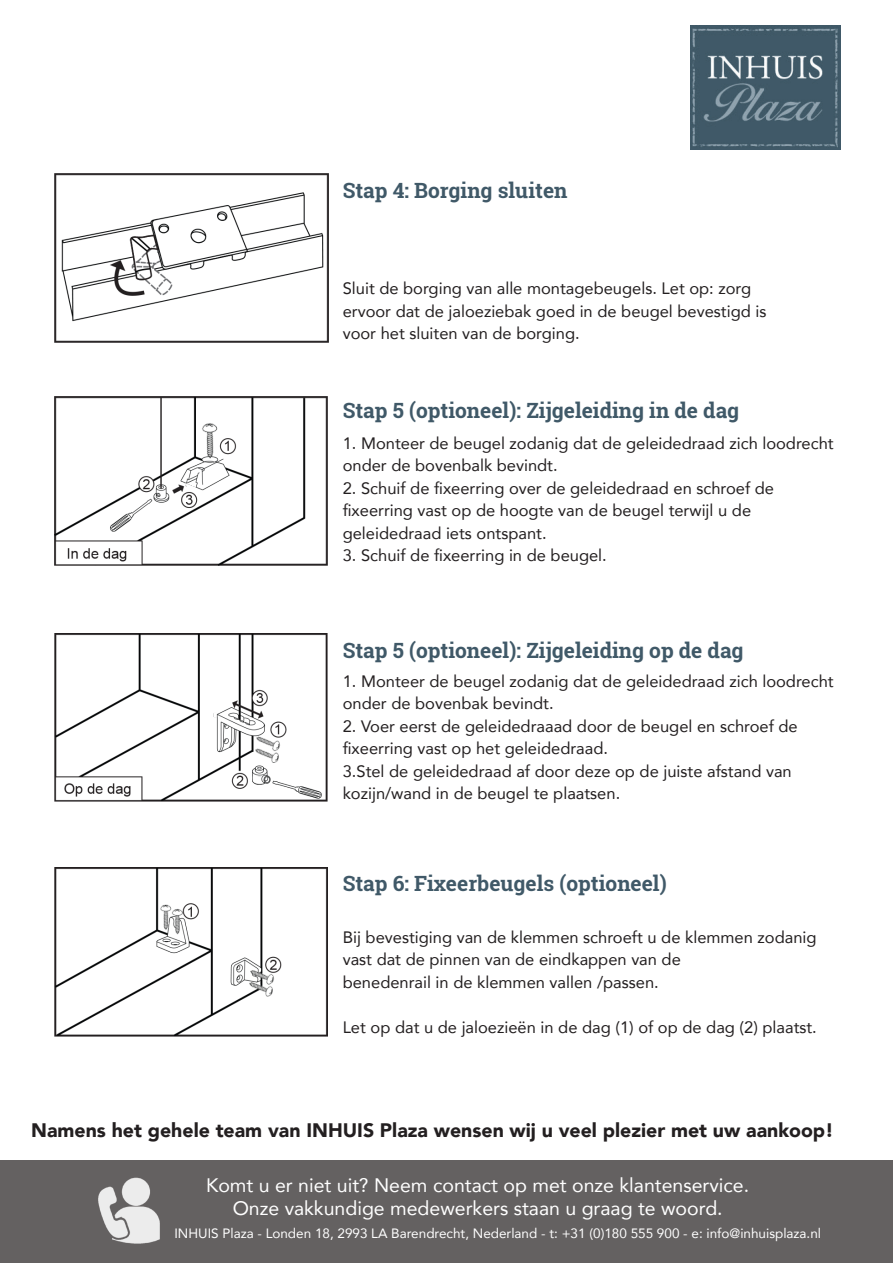
<style>
.page{position:relative;width:893px;height:1263px;background:#fff}
.page>*{position:absolute;margin:0;border:0;box-sizing:border-box;transform-origin:0 0}
.Subheader{font:700 21px "Roboto Slab";color:#405968}
.t1{font:19.5px/23.4px "Avenir";color:#fff;text-align:center}
.Algemene_tekst{font:900 19.5px "Avenir";color:#231f20}
.Algemene_tekst-2{font:16.5px/22.5px "Avenir";color:#231f20}
.t2{font:13.5px "Avenir";color:#fff}
</style>
<div class="page">
<div style="left:0;top:1161px;width:893px;height:102px;background:#646161"></div>
<img style="left:690px;top:26px;width:150px;height:124px">
<img style="left:54px;top:396px;width:274px;height:169px">
<img style="left:54px;top:174px;width:274px;height:169px">
<img style="left:54px;top:633px;width:274px;height:169px">
<img style="left:54px;top:867px;width:274px;height:169px">
<img style="left:98px;top:1177px;width:62px;height:67px">
<p class="Subheader" style="left:343px;top:176px;width:226px">Stap 4: Borging sluiten</p>
<p class="Algemene_tekst-2" style="left:343px;top:277px;width:425px">Sluit de borging van alle montagebeugels. Let op: zorg ervoor dat de jaloeziebak goed in de beugel bevestigd is voor het sluiten van de borging.</p>
<p class="Subheader" style="left:343px;top:396px;width:398px">Stap 5 (optioneel): Zijgeleiding in de dag</p>
<p class="Algemene_tekst-2" style="left:343px;top:431px;width:492px">1. Monteer de beugel zodanig dat de geleidedraad zich loodrecht onder de bovenbalk bevindt.</p>
<p class="Algemene_tekst-2" style="left:343px;top:476px;width:433px">2. Schuif de fixeerring over de geleidedraad en schroef de fixeerring vast op de hoogte van de beugel terwijl u de geleidedraad iets ontspant.</p>
<p class="Algemene_tekst-2" style="left:343px;top:544px;width:266px">3. Schuif de fixeerring in de beugel.</p>
<p class="Subheader" style="left:343px;top:636px;width:402px">Stap 5 (optioneel): Zijgeleiding op de dag</p>
<p class="Algemene_tekst-2" style="left:343px;top:669px;width:492px">1. Monteer de beugel zodanig dat de geleidedraad zich loodrecht onder de bovenbak bevindt.</p>
<p class="Algemene_tekst-2" style="left:343px;top:714px;width:456px">2. Voer eerst de geleidedraaad door de beugel en schroef de fixeerring vast op het geleidedraad.</p>
<p class="Algemene_tekst-2" style="left:343px;top:759px;width:451px">3.Stel de geleidedraad af door deze op de juiste afstand van kozijn/wand in de beugel te plaatsen.</p>
<p class="Subheader" style="left:343px;top:869px;width:326px">Stap 6: Fixeerbeugels (optioneel)</p>
<p class="Algemene_tekst-2" style="left:343px;top:925px;width:475px">Bij bevestiging van de klemmen schroeft u de klemmen zodanig vast dat de pinnen van de eindkappen van de<br>benedenrail in de klemmen vallen /passen.</p>
<p class="Algemene_tekst-2" style="left:343px;top:1015px;width:476px">Let op dat u de jaloezieën in de dag (1) of op de dag (2) plaatst.</p>
<p class="Algemene_tekst" style="left:31px;top:1113px;width:804px">Namens het gehele team van INHUIS Plaza wensen wij u veel plezier met uw aankoop!</p>
<p class="t1" style="left:206px;top:1173px;width:545px">Komt u er niet uit? Neem contact op met onze klantenservice.<br>Onze vakkundige medewerkers staan u graag te woord.</p>
<p class="t2" style="left:174px;top:1222px;width:648px">INHUIS Plaza - Londen 18, 2993 LA Barendrecht, Nederland - t: +31 (0)180 555 900 - e: info@inhuisplaza.nl</p>
</div>
